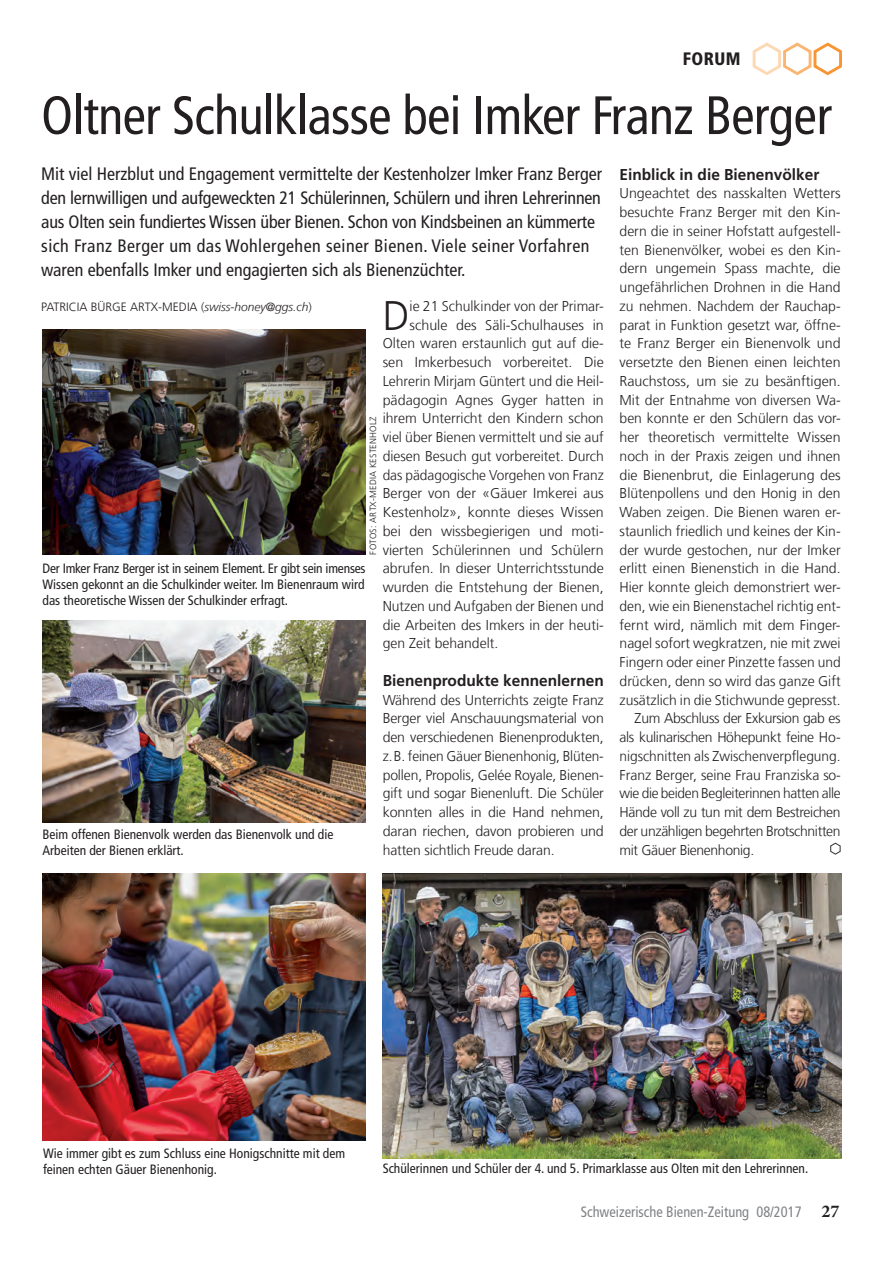
<style>
.page{position:relative;width:893px;height:1263px;background:#fff}
.page>*{position:absolute;margin:0;border:0;box-sizing:border-box;transform-origin:0 0}
.t1{font:condensed 54px "Frutiger LT Com";letter-spacing:-.01em;color:#231f20;scale:.96 1}
.t2{font:300 41.1px "Frutiger LT Com";color:#231f20}
.t3{font:condensed 18px/24px "Frutiger LT Com";color:#231f20}
.t4{font:900 condensed 18px "Frutiger LT Com";letter-spacing:.025em;color:#231f20;scale:.96 1}
.t5{font:700 15.75px "Frutiger LT Com";color:#231f20}
.t6{font:condensed 15px "Frutiger LT Com";color:#808285;scale:.96 1}
.t7{font:300 14.25px/18.8px "Frutiger LT Com";color:#231f20;text-align:justify}
.t8{font:300 14.25px "Frutiger LT Com";letter-spacing:-.025em;color:#231f20}
.t9{font:300 14.25px "Frutiger LT Com";color:#231f20;scale:.96 1}
.t10{font:300 14.25px "Frutiger LT Com";letter-spacing:-.025em;color:#231f20;scale:.96 1}
.t11{font:condensed 13.5px/15.8px "Frutiger LT Com";color:#231f20}
.t12{font:300 12px "Frutiger LT Com";color:#231f20}
.t13{font:300 9px "Frutiger LT Com";letter-spacing:.025em;color:#231f20}
.s1{font-style:italic}
.s2{font-family:"Minion Pro";font-weight:700;font-stretch:normal;font-size:18px;color:#231f20}
</style>
<div class="page">
<svg style="left:752px;top:42px;width:90px;height:34px"></svg>
<img style="left:383px;top:873px;width:459px;height:285px">
<img style="left:43px;top:620px;width:323px;height:202px">
<img style="left:43px;top:330px;width:323px;height:225px">
<img style="left:43px;top:873px;width:323px;height:268px">
<svg style="left:830px;top:842px;width:11px;height:13px"></svg>
<p class="t4" style="left:683px;top:48px;width:62px">FORUM</p>
<h1 class="t1" style="left:41px;top:84px;width:825px">Oltner Schulklasse bei Imker Franz Berger</h1>
<p class="t3" style="left:41px;top:162px;width:562px">Mit viel Herzblut und Engagement vermittelte der Kestenholzer Imker Franz Berger den lernwilligen und aufgeweckten 21 Schülerinnen, Schülern und ihren Lehrerinnen aus Olten sein fundiertes Wissen über Bienen. Schon von Kindsbeinen an kümmerte sich Franz Berger um das Wohlergehen seiner Bienen. Viele seiner Vorfahren waren ebenfalls Imker und engagierten sich als Bienenzüchter.</p>
<p class="t12" style="left:41px;top:299px;width:272px">PATRICIA BÜRGE ARTX-MEDIA (<span class="s1">swiss-honey@ggs.ch</span>)</p>
<h2 class="t2" style="left:383px;top:292px;width:28px">D</h2>
<p class="t7" style="left:410px;top:297px;width:196px">ie 21 Schulkinder von der Primar-</p>
<p class="t5" style="left:620px;top:165px;width:201px">Einblick in die Bienenvölker</p>
<p class="t7" style="left:620px;top:184px;width:223px">Ungeachtet des nasskalten Wetters</p>
<p class="t7" style="left:620px;top:203px;width:223px">besuchte Franz Berger mit den Kin-</p>
<p class="t7" style="left:620px;top:222px;width:223px">dern die in seiner Hofstatt aufgestell-</p>
<p class="t7" style="left:620px;top:240px;width:223px">ten Bienenvölker, wobei es den Kin-</p>
<p class="t7" style="left:620px;top:259px;width:223px">dern ungemein Spass machte, die</p>
<p class="t7" style="left:620px;top:278px;width:223px">ungefährlichen Drohnen in die Hand</p>
<p class="t7" style="left:620px;top:297px;width:223px">zu nehmen. Nachdem der Rauchap-</p>
<p class="t7" style="left:620px;top:315px;width:223px">parat in Funktion gesetzt war, öffne-</p>
<p class="t7" style="left:620px;top:334px;width:223px">te Franz Berger ein Bienenvolk und</p>
<p class="t7" style="left:620px;top:353px;width:223px">versetzte den Bienen einen leichten</p>
<p class="t7" style="left:620px;top:372px;width:223px">Rauchstoss, um sie zu besänftigen.</p>
<p class="t7" style="left:620px;top:390px;width:223px">Mit der Entnahme von diversen Wa-</p>
<p class="t7" style="left:620px;top:409px;width:223px">ben konnte er den Schülern das vor-</p>
<p class="t7" style="left:620px;top:428px;width:223px">her theoretisch vermittelte Wissen</p>
<p class="t7" style="left:620px;top:447px;width:223px">noch in der Praxis zeigen und ihnen</p>
<p class="t7" style="left:620px;top:465px;width:223px">die Bienenbrut, die Einlagerung des</p>
<p class="t7" style="left:620px;top:484px;width:223px">Blütenpollens und den Honig in den</p>
<p class="t7" style="left:620px;top:503px;width:223px">Waben zeigen. Die Bienen waren er-</p>
<p class="t7" style="left:620px;top:522px;width:223px">staunlich friedlich und keines der Kin-</p>
<p class="t7" style="left:620px;top:540px;width:223px">der wurde gestochen, nur der Imker</p>
<p class="t7" style="left:620px;top:559px;width:223px">erlitt einen Bienenstich in die Hand.</p>
<p class="t7" style="left:620px;top:578px;width:223px">Hier konnte gleich demonstriert wer-</p>
<p class="t7" style="left:620px;top:597px;width:223px">den, wie ein Bienenstachel richtig ent-</p>
<p class="t7" style="left:620px;top:615px;width:223px">fernt wird, nämlich mit dem Finger-</p>
<p class="t7" style="left:620px;top:634px;width:223px">nagel sofort wegkratzen, nie mit zwei</p>
<p class="t7" style="left:620px;top:653px;width:223px">Fingern oder einer Pinzette fassen und</p>
<p class="t7" style="left:620px;top:672px;width:223px">drücken, denn so wird das ganze Gift</p>
<p class="t7" style="left:620px;top:690px;width:223px">zusätzlich in die Stichwunde gepresst.</p>
<p class="t8" style="left:634px;top:710px;width:208px">Zum Abschluss der Exkursion gab es</p>
<p class="t8" style="left:620px;top:729px;width:223px">als kulinarischen Höhepunkt feine Ho-</p>
<p class="t9" style="left:620px;top:748px;width:232px">nigschnitten als Zwischenverpflegung.</p>
<p class="t7" style="left:620px;top:765px;width:223px">Franz Berger, seine Frau Franziska so-</p>
<p class="t10" style="left:620px;top:785px;width:232px">wie die beiden Begleiterinnen hatten alle</p>
<p class="t8" style="left:620px;top:804px;width:223px">Hände voll zu tun mit dem Bestreichen</p>
<p class="t8" style="left:620px;top:823px;width:223px">der unzähligen begehrten Brotschnitten</p>
<p class="t8" style="left:620px;top:841px;width:136px">mit Gäuer Bienenhonig.</p>
<p class="t7" style="left:410px;top:315px;width:196px">schule des Säli-Schulhauses in</p>
<p class="t7" style="left:383px;top:334px;width:223px">Olten waren erstaunlich gut auf die-</p>
<p class="t7" style="left:383px;top:353px;width:223px">sen Imkerbesuch vorbereitet. Die</p>
<p class="t7" style="left:383px;top:372px;width:221px">Lehrerin Mirjam Güntert und die Heil-</p>
<p class="t7" style="left:383px;top:390px;width:223px">pädagogin Agnes Gyger hatten in</p>
<p class="t7" style="left:383px;top:409px;width:223px">ihrem Unterricht den Kindern schon</p>
<p class="t7" style="left:383px;top:428px;width:223px">viel über Bienen vermittelt und sie auf</p>
<p class="t7" style="left:383px;top:447px;width:223px">diesen Besuch gut vorbereitet. Durch</p>
<p class="t9" style="left:383px;top:466px;width:232px">das pädagogische Vorgehen von Franz</p>
<p class="t7" style="left:383px;top:484px;width:223px">Berger von der «Gäuer Imkerei aus</p>
<p class="t7" style="left:383px;top:503px;width:223px">Kestenholz», konnte dieses Wissen</p>
<p class="t7" style="left:383px;top:522px;width:223px">bei den wissbegierigen und moti-</p>
<p class="t7" style="left:383px;top:540px;width:223px">vierten Schülerinnen und Schülern</p>
<p class="t7" style="left:383px;top:559px;width:223px">abrufen. In dieser Unterrichtsstunde</p>
<p class="t7" style="left:383px;top:578px;width:223px">wurden die Entstehung der Bienen,</p>
<p class="t7" style="left:383px;top:597px;width:223px">Nutzen und Aufgaben der Bienen und</p>
<p class="t7" style="left:383px;top:615px;width:223px">die Arbeiten des Imkers in der heuti-</p>
<p class="t7" style="left:383px;top:634px;width:117px">gen Zeit behandelt.</p>
<p class="t5" style="left:383px;top:671px;width:223px">Bienenprodukte kennenlernen</p>
<p class="t7" style="left:383px;top:690px;width:223px">Während des Unterrichts zeigte Franz Berger viel Anschauungsmaterial von den verschiedenen Bienenprodukten, z.B. feinen Gäuer Bienenhonig, Blüten&shy;pollen, Propolis, Gelée Royale, Bienen&shy;gift und sogar Bienenluft. Die Schüler konnten alles in die Hand nehmen, daran riechen, davon probieren und hatten sichtlich Freude daran.</p>
<p class="t13" style="left:368px;top:554px;width:139px;rotate:-90deg">FOTOS: ARTX-MEDIA KESTENHOLZ</p>
<p class="t11" style="left:43px;top:560px;width:325px;text-align:justify">Der Imker Franz Berger ist in seinem Element. Er gibt sein imenses Wissen gekonnt an die Schulkinder weiter. Im Bienenraum wird das theoretische Wissen der Schulkinder erfragt.</p>
<p class="t11" style="left:42px;top:827px;width:292px">Beim offenen Bienenvolk werden das Bienenvolk und die<br>Arbeiten der Bienen erklärt.</p>
<p class="t11" style="left:43px;top:1145px;width:304px">Wie immer gibt es zum Schluss eine Honigschnitte mit dem feinen echten Gäuer Bienenhonig.</p>
<p class="t11" style="left:383px;top:1161px;width:427px">Schülerinnen und Schüler der 4. und 5. Primarklasse aus Olten mit den Lehrerinnen.</p>
<p class="t6" style="left:581px;top:1203px;width:271px">Schweizerische Bienen-Zeitung 08/2017 <span class="s2">27</span></p>
</div>
